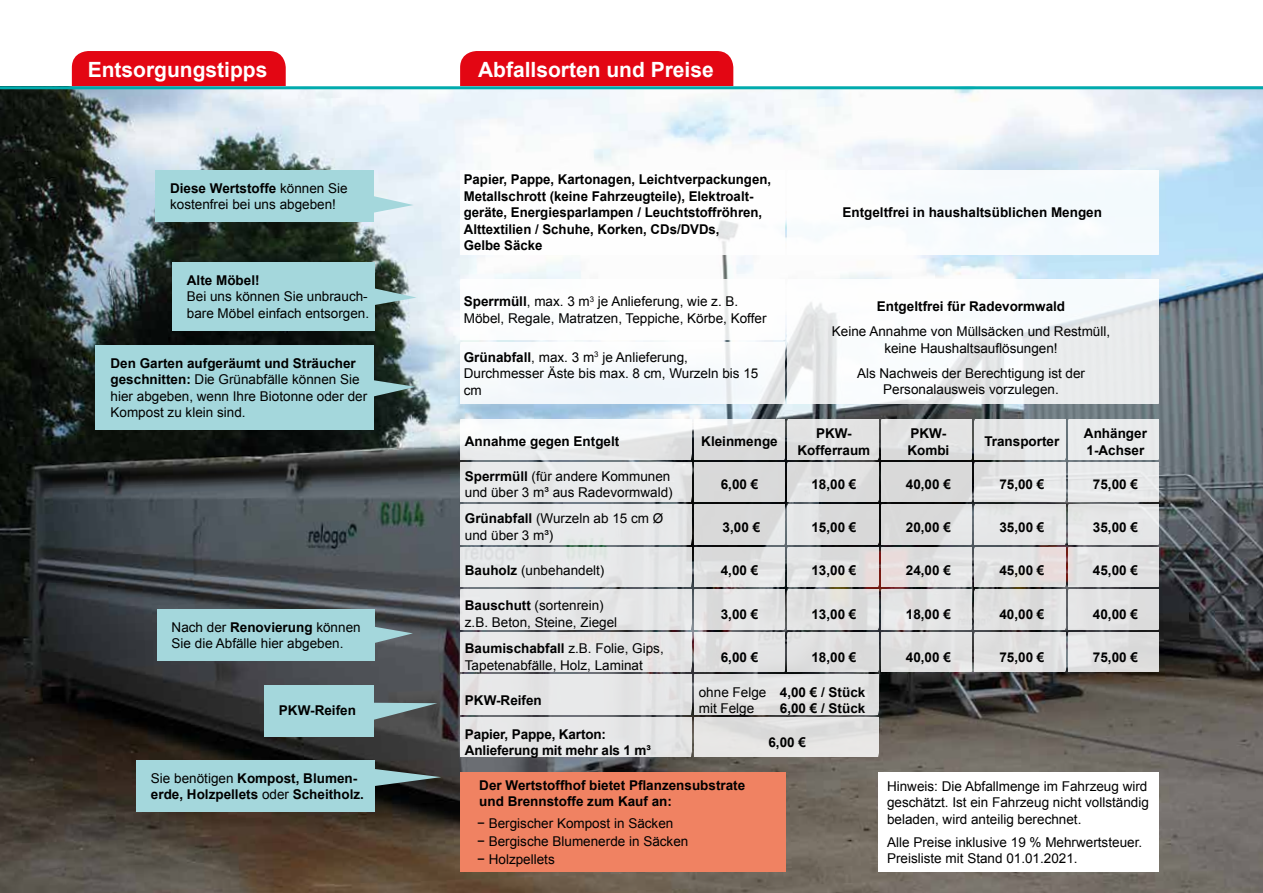
<style>
.page{position:relative;width:1263px;height:893px;background:#fff}
.page>*{position:absolute;margin:0;border:0;box-sizing:border-box;transform-origin:0 0}
.t1{font:700 21px "Arial";color:#fff}
.t2{font:13.5px/16.5px "Arial";color:#000}
.t3{font:700 13.5px/16.5px "Arial";color:#000}
.s1{font-weight:700}
.s2{font-weight:400}
</style>
<div class="page">
<div style="left:72px;top:51px;width:214px;height:35px;background:#e30613"></div>
<div style="left:460px;top:51px;width:273px;height:35px;background:#e30613"></div>
<img style="left:0;top:89px;width:1263px;height:804px">
<hr style="left:0;top:86px;width:1263px;height:3px;background:#00abad">
<svg style="left:460px;top:170px;width:699px;height:85px"></svg>
<svg style="left:460px;top:279px;width:699px;height:125px"></svg>
<div style="left:172px;top:262px;width:202px;height:69px;background:#a4d7dc"></div>
<svg style="left:374px;top:288px;width:43px;height:18px"></svg>
<div style="left:96px;top:345px;width:278px;height:85px;background:#a4d7dc"></div>
<svg style="left:374px;top:380px;width:42px;height:17px"></svg>
<div style="left:155px;top:170px;width:218px;height:52px;background:#a4d7dc"></div>
<svg style="left:373px;top:195px;width:41px;height:18px"></svg>
<div style="left:460px;top:772px;width:326px;height:100px;background:#f08262"></div>
<div style="left:136px;top:760px;width:238px;height:52px;background:#a4d7dc"></div>
<svg style="left:374px;top:769px;width:67px;height:17px"></svg>
<div style="left:878px;top:772px;width:281px;height:100px;background:#fff"></div>
<div style="left:157px;top:609px;width:218px;height:52px;background:#a4d7dc"></div>
<svg style="left:375px;top:626px;width:38px;height:18px"></svg>
<div style="left:264px;top:685px;width:110px;height:51px;background:#a4d7dc"></div>
<svg style="left:374px;top:703px;width:63px;height:17px"></svg>
<svg style="left:460px;top:420px;width:699px;height:337px;background:#cccccd"></svg>
<h1 class="t1" style="left:88px;top:56px;width:181px">Entsorgungstipps</h1>
<h1 class="t1" style="left:478px;top:56px;width:237px">Abfallsorten und Preise</h1>
<p class="t2" style="left:170px;top:180px;width:179px"><span class="s1">Diese Wertstoffe</span> können Sie kostenfrei bei uns abgeben!</p>
<p class="t3" style="left:187px;top:272px;width:74px">Alte Möbel!</p>
<p class="t2" style="left:187px;top:288px;width:184px">Bei uns können Sie unbrauch&shy;bare Möbel einfach entsorgen.</p>
<p class="t2" style="left:111px;top:355px;width:258px"><span class="s1">Den Garten aufgeräumt und Sträucher geschnitten:</span> Die Grünabfälle können Sie hier abgeben, wenn Ihre Biotonne oder der Kompost zu klein sind.</p>
<p class="t3" style="left:464px;top:172px;width:309px">Papier, Pappe, Kartonagen, Leichtverpackungen, Metallschrott (keine Fahrzeugteile), Elektroalt&shy;geräte, Energiesparlampen / Leuchtstoffröhren, Alttextilien / Schuhe, Korken, CDs/DVDs,<br>Gelbe Säcke</p>
<p class="t2" style="left:464px;top:293px;width:304px"><span class="s1">Sperrmüll</span>, max. 3 m<sup>3</sup> je Anlieferung, wie z. B.<br>Möbel, Regale, Matratzen, Teppiche, Körbe, Koffer</p>
<p class="t2" style="left:464px;top:349px;width:296px"><span class="s1">Grünabfall</span>, max. 3 m<sup>3</sup> je Anlieferung,<br>Durchmesser Äste bis max. 8 cm, Wurzeln bis 15 cm</p>
<p class="t3" style="left:842px;top:205px;width:261px">Entgeltfrei in haushaltsüblichen Mengen</p>
<p class="t3" style="left:877px;top:299px;width:190px">Entgeltfrei für Radevormwald</p>
<p class="t2" style="left:832px;top:323px;width:280px;text-align:center">Keine Annahme von Müllsäcken und Restmüll, keine Haushaltsauflösungen!</p>
<p class="t2" style="left:857px;top:365px;width:230px;text-align:center">Als Nachweis der Berechtigung ist der<br>Personalausweis vorzulegen.</p>
<p class="t2" style="left:172px;top:619px;width:191px">Nach der <span class="s1">Renovierung</span> können<br>Sie die Abfälle hier abgeben.</p>
<p class="t3" style="left:279px;top:703px;width:78px">PKW-Reifen</p>
<p class="t3" style="left:151px;top:770px;width:215px"><span class="s2">Sie benötigen</span> Kompost, Blumen&shy;erde, Holzpellets <span class="s2">oder</span> Scheitholz.</p>
<p class="t3" style="left:465px;top:434px;width:156px">Annahme gegen Entgelt</p>
<p class="t3" style="left:701px;top:434px;width:78px">Kleinmenge</p>
<p class="t3" style="left:797px;top:425px;width:74px;text-align:center">PKW-<br>Kofferraum</p>
<p class="t3" style="left:907px;top:425px;width:43px">PKW-<br>Kombi</p>
<p class="t3" style="left:984px;top:434px;width:77px">Transporter</p>
<p class="t3" style="left:1084px;top:425px;width:65px">Anhänger<br>1-Achser</p>
<p class="t2" style="left:465px;top:468px;width:209px"><span class="s1">Sperrmüll</span> (für andere Kommunen und über 3 m³ aus Radevormwald)</p>
<p class="t3" style="left:721px;top:476px;width:39px">6,00 €</p>
<p class="t3" style="left:811px;top:476px;width:47px">18,00 €</p>
<p class="t3" style="left:906px;top:476px;width:47px">40,00 €</p>
<p class="t3" style="left:999px;top:476px;width:47px">75,00 €</p>
<p class="t3" style="left:1093px;top:476px;width:47px">75,00 €</p>
<p class="t2" style="left:465px;top:510px;width:200px"><span class="s1">Grünabfall</span> (Wurzeln ab 15 cm Ø und über 3 m³)</p>
<p class="t3" style="left:723px;top:519px;width:39px">3,00 €</p>
<p class="t3" style="left:811px;top:519px;width:47px">15,00 €</p>
<p class="t3" style="left:906px;top:519px;width:47px">20,00 €</p>
<p class="t3" style="left:999px;top:519px;width:47px">35,00 €</p>
<p class="t3" style="left:1093px;top:519px;width:47px">35,00 €</p>
<p class="t2" style="left:465px;top:562px;width:141px"><span class="s1">Bauholz</span> (unbehandelt)</p>
<p class="t3" style="left:721px;top:562px;width:39px">4,00 €</p>
<p class="t3" style="left:811px;top:562px;width:47px">13,00 €</p>
<p class="t3" style="left:906px;top:562px;width:47px">24,00 €</p>
<p class="t3" style="left:999px;top:562px;width:47px">45,00 €</p>
<p class="t3" style="left:1093px;top:562px;width:47px">45,00 €</p>
<p class="t2" style="left:465px;top:597px;width:154px"><span class="s1">Bauschutt</span> (sortenrein) z.B. Beton, Steine, Ziegel</p>
<p class="t3" style="left:721px;top:606px;width:39px">3,00 €</p>
<p class="t3" style="left:811px;top:606px;width:47px">13,00 €</p>
<p class="t3" style="left:906px;top:606px;width:47px">18,00 €</p>
<p class="t3" style="left:999px;top:606px;width:47px">40,00 €</p>
<p class="t3" style="left:1093px;top:606px;width:47px">40,00 €</p>
<p class="t2" style="left:465px;top:641px;width:200px"><span class="s1">Baumischabfall</span> z.B. Folie, Gips,<br>Tapetenabfälle, Holz, Laminat</p>
<p class="t3" style="left:721px;top:649px;width:39px">6,00 €</p>
<p class="t3" style="left:811px;top:649px;width:47px">18,00 €</p>
<p class="t3" style="left:906px;top:649px;width:47px">40,00 €</p>
<p class="t3" style="left:999px;top:649px;width:47px">75,00 €</p>
<p class="t3" style="left:1093px;top:649px;width:47px">75,00 €</p>
<p class="t3" style="left:465px;top:692px;width:78px">PKW-Reifen</p>
<p class="t2" style="left:699px;top:684px;width:168px">ohne Felge <span class="s1">4,00 € / Stück </span>mit Felge</p>
<p class="t3" style="left:780px;top:700px;width:87px">6,00 € / Stück</p>
<p class="t3" style="left:465px;top:726px;width:188px">Papier, Pappe, Karton:<br>Anlieferung mit mehr als 1 m³</p>
<p class="t3" style="left:768px;top:734px;width:39px">6,00 €</p>
<p class="t3" style="left:479px;top:777px;width:268px">Der Wertstoffhof bietet Pflanzensubstrate und Brennstoffe zum Kauf an:</p>
<p class="t2" style="left:477px;top:815px;width:213px;line-height:18px">− Bergischer Kompost in Säcken<br>− Bergische Blumenerde in Säcken − Holzpellets</p>
<p class="t2" style="left:887px;top:778px;width:263px;text-align:justify">Hinweis: Die Abfallmenge im Fahrzeug wird geschätzt. Ist ein Fahrzeug nicht vollständig beladen, wird anteilig berechnet.</p>
<p class="t2" style="left:887px;top:834px;width:257px">Alle Preise inklusive 19 % Mehrwertsteuer.<br>Preisliste mit Stand 01.01.2021.</p>
</div>
